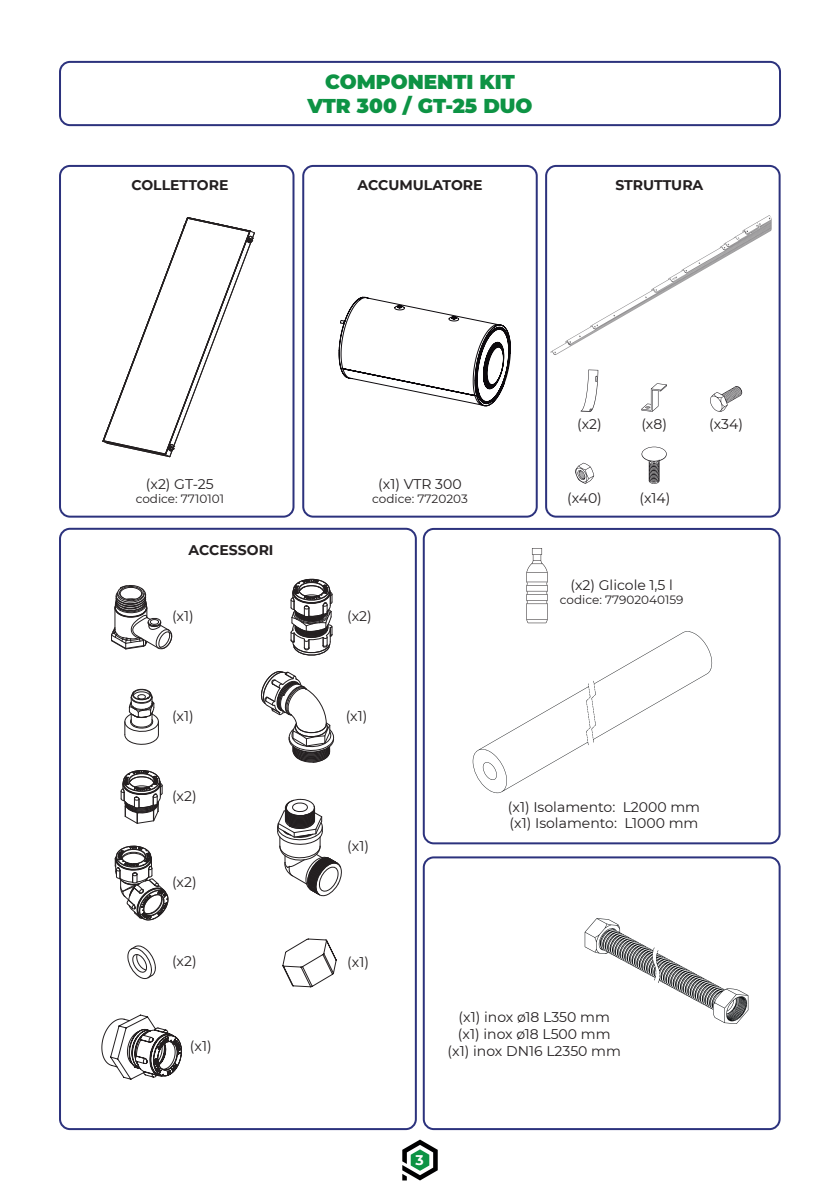
<style>
.page{position:relative;width:840px;height:1191px;background:#fff}
.page>*{position:absolute;margin:0;border:0;box-sizing:border-box;transform-origin:0 0}
.t1{font:900 20px/24px "Montserrat";color:#0d9344;text-align:center}
.t2{font:14px/16.8px "Montserrat";color:#231f20}
.t3{font:700 14px "Montserrat";color:#231f20}
.t4{font:700 14px "Montserrat";color:#fff}
.t5{font:12px "Montserrat";color:#231f20}
</style>
<div class="page">
<svg style="left:402px;top:1139px;width:35px;height:41px"></svg>
<svg style="left:102px;top:217px;width:153px;height:240px"></svg>
<svg style="left:338px;top:297px;width:172px;height:109px"></svg>
<svg style="left:550px;top:215px;width:220px;height:140px"></svg>
<svg style="left:580px;top:370px;width:18px;height:42px"></svg>
<svg style="left:575px;top:463px;width:18px;height:21px"></svg>
<svg style="left:641px;top:446px;width:25px;height:38px"></svg>
<svg style="left:710px;top:386px;width:31px;height:26px"></svg>
<svg style="left:641px;top:383px;width:25px;height:29px"></svg>
<svg style="left:526px;top:548px;width:21px;height:75px"></svg>
<svg style="left:472px;top:631px;width:239px;height:162px"></svg>
<svg style="left:584px;top:918px;width:164px;height:106px"></svg>
<svg style="left:111px;top:585px;width:61px;height:65px"></svg>
<svg style="left:124px;top:688px;width:35px;height:57px"></svg>
<svg style="left:121px;top:770px;width:42px;height:54px"></svg>
<svg style="left:115px;top:845px;width:54px;height:75px"></svg>
<svg style="left:127px;top:945px;width:29px;height:34px"></svg>
<svg style="left:290px;top:578px;width:43px;height:78px"></svg>
<svg style="left:260px;top:671px;width:74px;height:92px"></svg>
<svg style="left:277px;top:799px;width:65px;height:98px"></svg>
<svg style="left:282px;top:938px;width:54px;height:49px"></svg>
<svg style="left:101px;top:1014px;width:81px;height:66px"></svg>
<div style="left:59px;top:61px;width:721px;height:65px;border:2px solid #2c327d;border-radius:10px"></div>
<div style="left:59px;top:528px;width:357px;height:602px;border:2px solid #2c327d;border-radius:10px"></div>
<div style="left:59px;top:165px;width:235px;height:352px;border:2px solid #2c327d;border-radius:10px"></div>
<div style="left:302px;top:165px;width:235px;height:352px;border:2px solid #2c327d;border-radius:10px"></div>
<div style="left:545px;top:165px;width:235px;height:352px;border:2px solid #2c327d;border-radius:10px"></div>
<div style="left:422px;top:856px;width:358px;height:274px;border:2px solid #2c327d;border-radius:10px"></div>
<div style="left:422px;top:528px;width:358px;height:316px;border:2px solid #2c327d;border-radius:10px"></div>
<h1 class="t1" style="left:307px;top:69px;width:226px">COMPONENTI KIT<br>VTR 300 / GT-25 DUO</h1>
<p class="t3" style="left:131px;top:175px;width:98px">COLLETTORE</p>
<p class="t3" style="left:357px;top:175px;width:127px">ACCUMULATORE</p>
<p class="t3" style="left:615px;top:175px;width:89px">STRUTTURA</p>
<p class="t2" style="left:146px;top:475px;width:69px">(x2) GT-25</p>
<p class="t5" style="left:136px;top:490px;width:90px">codice: 7710101</p>
<p class="t3" style="left:188px;top:540px;width:86px">ACCESSORI</p>
<p class="t2" style="left:172px;top:607px;width:23px">(x1)</p>
<p class="t2" style="left:172px;top:707px;width:23px">(x1)</p>
<p class="t2" style="left:172px;top:787px;width:26px">(x2)</p>
<p class="t2" style="left:172px;top:873px;width:26px">(x2)</p>
<p class="t2" style="left:172px;top:952px;width:26px">(x2)</p>
<p class="t2" style="left:190px;top:1037px;width:23px">(x1)</p>
<p class="t2" style="left:378px;top:475px;width:85px">(x1) VTR 300</p>
<p class="t5" style="left:372px;top:490px;width:97px">codice: 7720203</p>
<p class="t2" style="left:347px;top:607px;width:26px">(x2)</p>
<p class="t2" style="left:345px;top:707px;width:23px">(x1)</p>
<p class="t2" style="left:347px;top:837px;width:23px">(x1)</p>
<p class="t2" style="left:347px;top:953px;width:23px">(x1)</p>
<p class="t2" style="left:577px;top:415px;width:26px">(x2)</p>
<p class="t2" style="left:641px;top:415px;width:27px">(x8)</p>
<p class="t2" style="left:708px;top:415px;width:35px">(x34)</p>
<p class="t2" style="left:566px;top:489px;width:36px">(x40)</p>
<p class="t2" style="left:639px;top:489px;width:32px">(x14)</p>
<p class="t2" style="left:570px;top:576px;width:104px">(x2) Glicole 1,5 l</p>
<p class="t5" style="left:559px;top:592px;width:125px">codice: 77902040159</p>
<p class="t2" style="left:507px;top:797px;width:193px">(x1) Isolamento: L2000 mm (x1) Isolamento: L1000 mm</p>
<p class="t2" style="left:447px;top:1008px;width:175px;text-align:center">(x1) inox ø18 L350 mm (x1) inox ø18 L500 mm (x1) inox DN16 L2350 mm</p>
<p class="t4" style="left:415px;top:1150px;width:10px">3</p>
</div>
